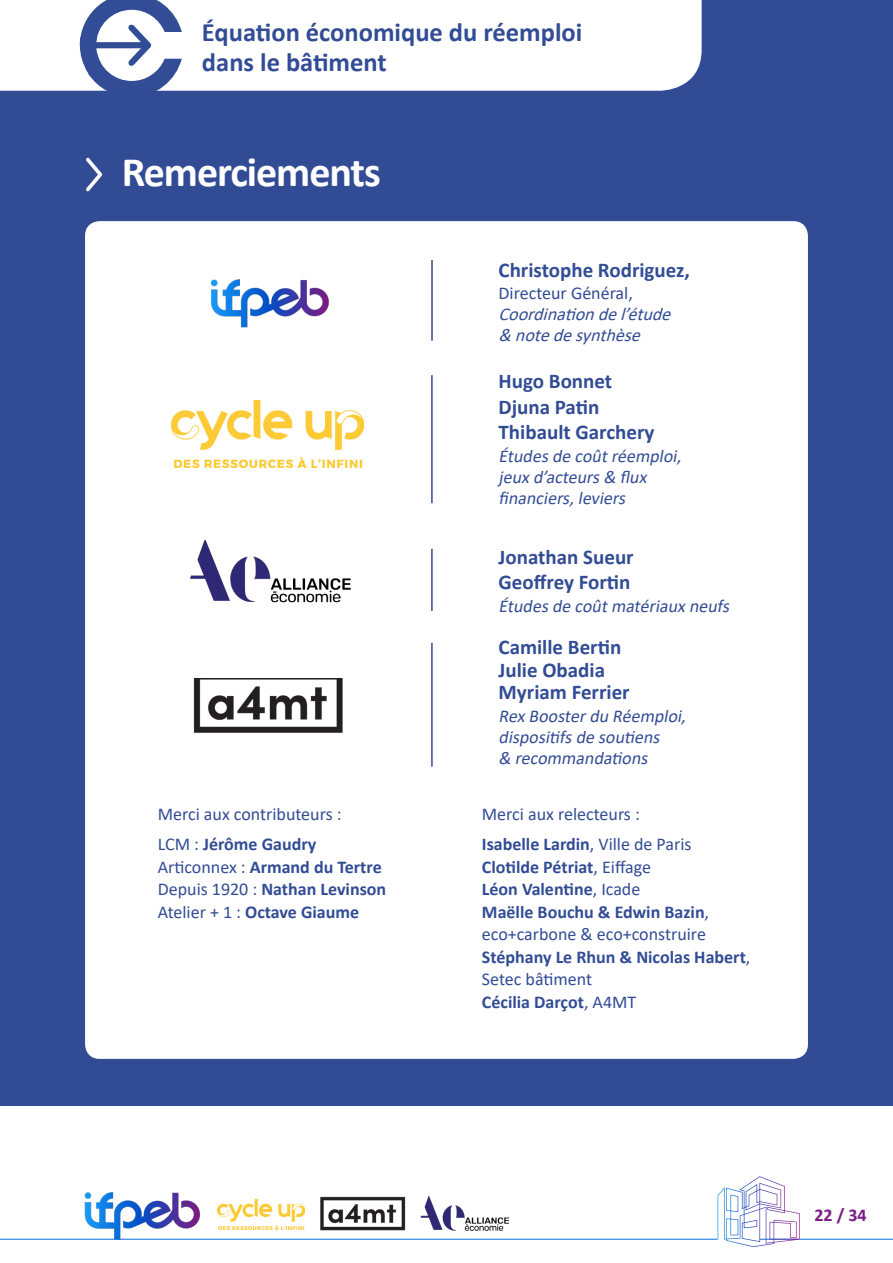
<style>
.page{position:relative;width:893px;height:1263px;background:#fff}
.page>*{position:absolute;margin:0;border:0;box-sizing:border-box;transform-origin:0 0}
.t1{font:700 42px "Calibri";letter-spacing:-.025em;color:#fff}
.t2{font:700 26.55px "Calibri";color:#324c95}
.t3{font:700 21px "Calibri";color:#324c95}
.t4{font:700 18px/22.5px "Calibri";color:#324c95}
.t5{font:italic 18px/21px "Calibri";color:#324c95}
.t6{font:18px/22.5px "Calibri";color:#324c95}
.t7{font:700 18px "Calibri";color:#7b1d84}
.s1{font-weight:400}
.s2{font-weight:700}
</style>
<div class="page">
<div style="left:0;top:0;width:893px;height:1106px;background:#324b95"></div>
<div style="left:85px;top:221px;width:723px;height:838px;background:#fff;border-radius:15px"></div>
<svg style="left:86px;top:158px;width:16px;height:33px"></svg>
<hr style="left:431px;top:549px;width:2px;height:62px;background:#324c95">
<hr style="left:431px;top:643px;width:2px;height:123px;background:#324c95">
<div style="left:0;top:0;width:702px;height:91px;background:#fff"></div>
<svg style="left:77px;top:0;width:105px;height:91px"></svg>
<hr style="left:431px;top:260px;width:2px;height:81px;background:#324c95">
<img style="left:211px;top:279px;width:118px;height:49px">
<hr style="left:431px;top:375px;width:2px;height:128px;background:#324c95">
<img style="left:171px;top:400px;width:193px;height:68px">
<img style="left:190px;top:541px;width:160px;height:61px">
<img style="left:193px;top:678px;width:150px;height:55px">
<hr style="left:0;top:1239px;width:718px;height:1px;background:#0b70dc">
<hr style="left:760px;top:1239px;width:133px;height:1px;background:#0b70dc">
<img style="left:77px;top:1192px;width:127px;height:48px">
<svg style="left:718px;top:1176px;width:82px;height:71px"></svg>
<img style="left:320px;top:1196px;width:86px;height:35px">
<img style="left:217px;top:1199px;width:88px;height:31px">
<img style="left:420px;top:1196px;width:88px;height:34px">
<p class="t2" style="left:202px;top:13px;width:382px">Équation économique du réemploi</p>
<p class="t2" style="left:202px;top:43px;width:186px">dans le bâtiment</p>
<p class="t1" style="left:122px;top:143px;width:260px">Remerciements</p>
<p class="t6" style="left:158px;top:802px;width:185px">Merci aux contributeurs :</p>
<p class="t4" style="left:158px;top:832px;width:160px"><span class="s1">LCM :</span> Jérôme Gaudry</p>
<p class="t4" style="left:158px;top:855px;width:225px"><span class="s1">Articonnex :</span> Armand du Tertre</p>
<p class="t4" style="left:158px;top:877px;width:230px"><span class="s1">Depuis 1920 :</span> Nathan Levinson</p>
<p class="t4" style="left:158px;top:900px;width:203px"><span class="s1">Atelier + 1 :</span> Octave Giaume</p>
<p class="t3" style="left:499px;top:255px;width:193px">Christophe Rodriguez,</p>
<p class="t6" style="left:499px;top:281px;width:136px">Directeur Général,</p>
<p class="t5" style="left:499px;top:303px;width:180px">Coordinationdel’étude &amp; notedesynthèse</p>
<p class="t3" style="left:499px;top:366px;width:115px">Hugo Bonnet</p>
<p class="t3" style="left:499px;top:392px;width:102px">Djuna Patin</p>
<p class="t3" style="left:499px;top:417px;width:157px">Thibault Garchery</p>
<p class="t5" style="left:499px;top:445px;width:188px">Étudesde coûtréemploi, jeuxd’acteurs&amp; flux financiers,leviers</p>
<p class="t3" style="left:499px;top:542px;width:137px">Jonathan Sueur</p>
<p class="t3" style="left:499px;top:567px;width:133px">Geoffrey Fortin</p>
<p class="t5" style="left:499px;top:595px;width:236px">Étudesde coûtmatériauxneufs</p>
<p class="t3" style="left:499px;top:632px;width:124px">Camille Bertin</p>
<p class="t3" style="left:499px;top:655px;width:108px">Julie Obadia</p>
<p class="t3" style="left:499px;top:677px;width:133px">Myriam Ferrier</p>
<p class="t5" style="left:499px;top:705px;width:193px">RexBoosterdu Réemploi, dispositifsde soutiens<br>&amp; recommandations</p>
<p class="t6" style="left:482px;top:802px;width:159px">Merci aux relecteurs :</p>
<p class="t4" style="left:482px;top:832px;width:211px">Isabelle Lardin<span class="s1">, Ville de Paris</span></p>
<p class="t4" style="left:482px;top:855px;width:171px">Clotilde Pétriat<span class="s1">, Eiffage</span></p>
<p class="t4" style="left:482px;top:877px;width:160px">Léon Valentine<span class="s1">, Icade</span></p>
<p class="t6" style="left:482px;top:900px;width:229px"><span class="s2">Maëlle Bouchu &amp; Edwin Bazin</span>, eco+carbone &amp; eco+construire</p>
<p class="t4" style="left:482px;top:945px;width:270px">Stéphany Le Rhun &amp; Nicolas Habert<span class="s1">,<br>Setec bâtiment</span></p>
<p class="t4" style="left:482px;top:990px;width:156px">Cécilia Darçot<span class="s1">, A4MT</span></p>
<p class="t7" style="left:814px;top:1202px;width:54px">22 / 34</p>
</div>
